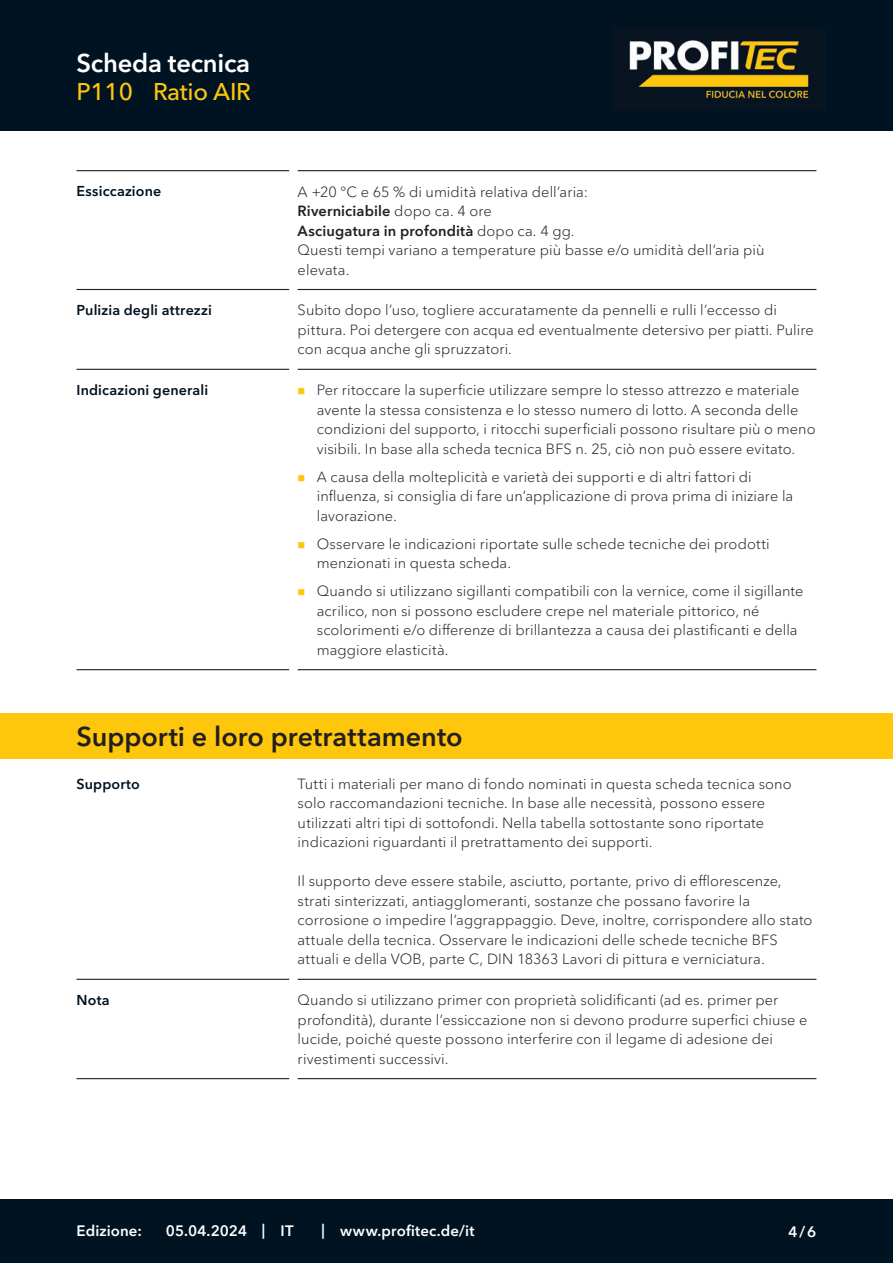
<style>
.page{position:relative;width:893px;height:1263px;background:#fff}
.page>*{position:absolute;margin:0;border:0;box-sizing:border-box;transform-origin:0 0}
.CB_AF_Kapitel_Ueberschrift{font:600 27px "Avenir Next Cyr";color:#231f20}
.CB_AF_Kopf_TM{font:600 25.5px "Avenir Next Cyr";letter-spacing:-.01em;color:#fff}
.CB_AF_Kopf_Produktname_klein{font:500 24px "Avenir Next Cyr";letter-spacing:-.01em;color:#fec70c}
.t1{font:600 15px "Avenir Next Cyr";letter-spacing:.01em;color:#fff}
.CB_AF_Text_Standard{font:300 14.7px/19.5px "Avenir Next Cyr";letter-spacing:.005em;color:#231f20}
.CB_AF_Abschnitt_Ueberschrift{font:600 14.25px "Avenir Next Cyr";letter-spacing:.01em;color:#001322}
.s1{font-weight:600}
</style>
<div class="page">
<div style="left:0;top:0;width:893px;height:131px;background:#001322"></div>
<div style="left:0;top:1199px;width:893px;height:64px;background:#001322"></div>
<hr style="left:77px;top:170px;width:212px;height:1px;background:#231f20">
<hr style="left:298px;top:170px;width:518px;height:1px;background:#231f20">
<hr style="left:77px;top:289px;width:212px;height:1px;background:#231f20">
<hr style="left:298px;top:289px;width:518px;height:1px;background:#231f20">
<hr style="left:77px;top:369px;width:212px;height:1px;background:#231f20">
<hr style="left:298px;top:369px;width:518px;height:1px;background:#231f20">
<hr style="left:77px;top:669px;width:212px;height:1px;background:#231f20">
<hr style="left:298px;top:669px;width:518px;height:1px;background:#231f20">
<hr style="left:77px;top:979px;width:212px;height:1px;background:#231f20">
<hr style="left:298px;top:979px;width:518px;height:1px;background:#231f20">
<hr style="left:77px;top:1078px;width:212px;height:1px;background:#231f20">
<hr style="left:298px;top:1078px;width:518px;height:1px;background:#231f20">
<div style="left:0;top:713px;width:893px;height:46px;background:#fec70c"></div>
<img style="left:629px;top:40px;width:180px;height:63px">
<p class="CB_AF_Kopf_TM" style="left:77px;top:47px;width:175px">Scheda tecnica</p>
<p class="CB_AF_Kopf_Produktname_klein" style="left:77px;top:78px;width:58px">P110</p>
<p class="CB_AF_Kopf_Produktname_klein" style="left:153px;top:78px;width:99px">Ratio AIR</p>
<p class="CB_AF_Abschnitt_Ueberschrift" style="left:77px;top:183px;width:86px">Essiccazione</p>
<p class="CB_AF_Text_Standard" style="left:298px;top:182px;width:468px">A +20 °C e 65 % di umidità relativa dell’aria:<br><span class="s1">Riverniciabile</span> dopo ca. 4 ore<br><span class="s1">Asciugatura in profondità</span> dopo ca. 4 gg.<br>Questi tempi variano a temperature più basse e/o umidità dell’aria più elevata.</p>
<p class="CB_AF_Abschnitt_Ueberschrift" style="left:77px;top:301px;width:137px">Pulizia degli attrezzi</p>
<p class="CB_AF_Text_Standard" style="left:298px;top:301px;width:518px">Subito dopo l’uso, togliere accuratamente da pennelli e rulli l’eccesso di pittura. Poi detergere con acqua ed eventualmente detersivo per piatti. Pulire con acqua anche gli spruzzatori.</p>
<p class="CB_AF_Abschnitt_Ueberschrift" style="left:77px;top:381px;width:133px">Indicazioni generali</p>
<p class="CB_AF_Text_Standard" style="left:317px;top:380px;width:500px">Per ritoccare la superficie utilizzare sempre lo stesso attrezzo e materiale avente la stessa consistenza e lo stesso numero di lotto. A seconda delle condizioni del supporto, i ritocchi superficiali possono risultare più o meno visibili. In base alla scheda tecnica BFS n. 25, ciò non può essere evitato.</p>
<p class="CB_AF_Text_Standard" style="left:317px;top:467px;width:478px">A causa della molteplicità e varietà dei supporti e di altri fattori di influenza, si consiglia di fare un’applicazione di prova prima di iniziare la lavorazione.</p>
<p class="CB_AF_Text_Standard" style="left:317px;top:534px;width:454px">Osservare le indicazioni riportate sulle schede tecniche dei prodotti menzionati in questa scheda.</p>
<p class="CB_AF_Text_Standard" style="left:317px;top:581px;width:488px">Quando si utilizzano sigillanti compatibili con la vernice, come il sigillante acrilico, non si possono escludere crepe nel materiale pittorico, né scolorimenti e/o differenze di brillantezza a causa dei plastificanti e della maggiore elasticità.</p>
<p class="CB_AF_Kapitel_Ueberschrift" style="left:77px;top:720px;width:387px">Supporti e loro pretrattamento</p>
<p class="CB_AF_Abschnitt_Ueberschrift" style="left:77px;top:775px;width:65px">Supporto</p>
<p class="CB_AF_Text_Standard" style="left:298px;top:774px;width:496px">Tutti i materiali per mano di fondo nominati in questa scheda tecnica sono solo raccomandazioni tecniche. In base alle necessità, possono essere utilizzati altri tipi di sottofondi. Nella tabella sottostante sono riportate indicazioni riguardanti il pretrattamento dei supporti.</p>
<p class="CB_AF_Text_Standard" style="left:298px;top:871px;width:516px">Il supporto deve essere stabile, asciutto, portante, privo di efflorescenze, strati sinterizzati, antiagglomeranti, sostanze che possano favorire la corrosione o impedire l’aggrappaggio. Deve, inoltre, corrispondere allo stato attuale della tecnica. Osservare le indicazioni delle schede tecniche BFS attuali e della VOB, parte C, DIN 18363 Lavori di pittura e verniciatura.</p>
<p class="CB_AF_Abschnitt_Ueberschrift" style="left:77px;top:991px;width:35px">Nota</p>
<p class="CB_AF_Text_Standard" style="left:298px;top:990px;width:511px">Quando si utilizzano primer con proprietà solidificanti (ad es. primer per profondità), durante l’essiccazione non si devono produrre superfici chiuse e lucide, poiché queste possono interferire con il legame di adesione dei rivestimenti successivi.</p>
<p class="t1" style="left:77px;top:1222px;width:67px">Edizione:</p>
<p class="t1" style="left:166px;top:1222px;width:129px">05.04.2024 | IT</p>
<p class="t1" style="left:321px;top:1222px;width:154px">| www.profitec.de/it</p>
<p class="t1" style="left:788px;top:1222px;width:29px">4/6</p>
</div>
